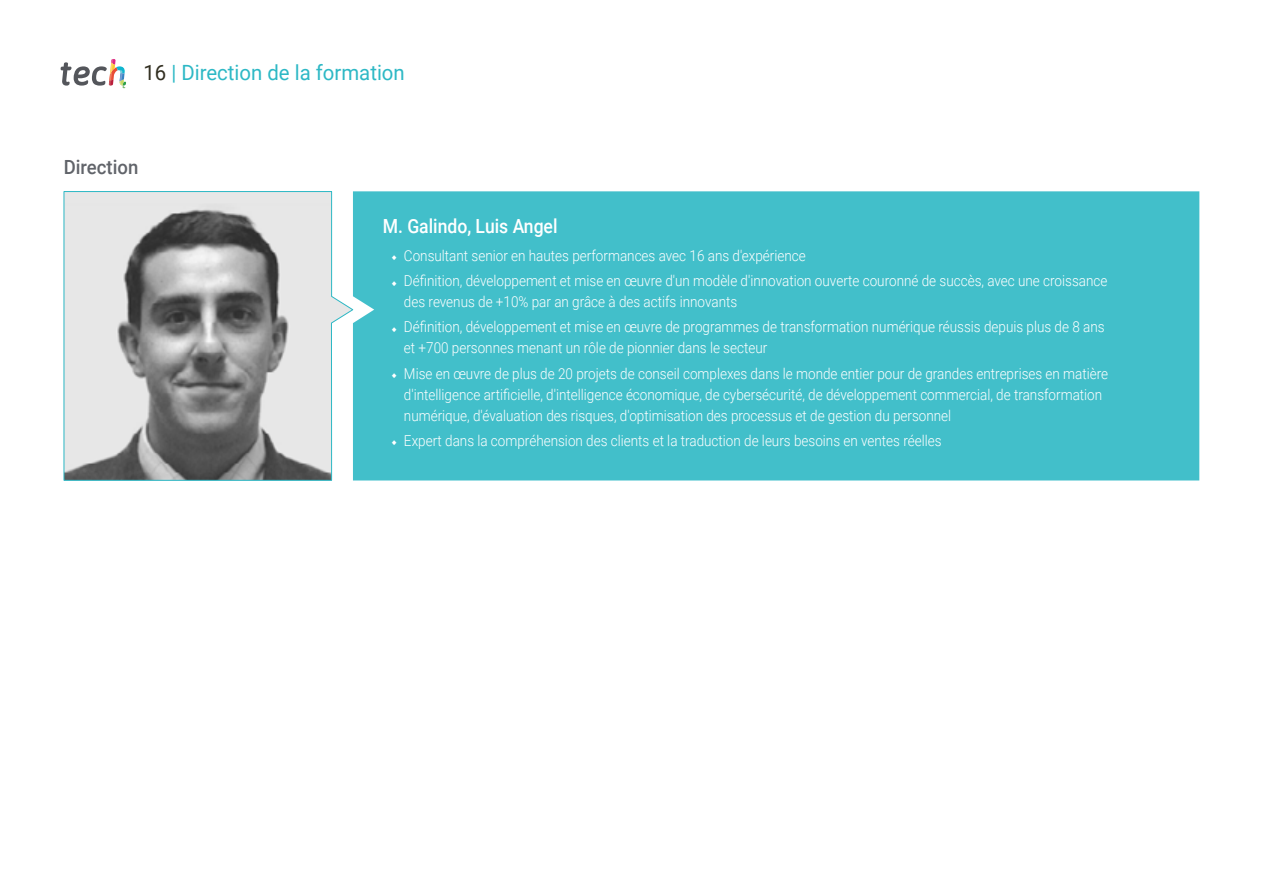
<style>
.page{position:relative;width:1263px;height:893px;background:#fff}
.page>*{position:absolute;margin:0;border:0;box-sizing:border-box;transform-origin:0 0}
.t1{font:21px "Roboto";color:#2db8c5}
.t2{font:500 19.5px "Roboto";color:#fff;scale:.9 1}
.t3{font:500 19.5px "Roboto";color:#61646a;scale:.95 1}
.t4{font:300 15px/25.2px "Roboto";color:#fff;scale:.9 1}
.s1{color:#312e20}
</style>
<div class="page">
<svg style="left:61px;top:59px;width:65px;height:29px"></svg>
<div style="left:353px;top:191px;width:846px;height:289px;background:#42bfca"></div>
<svg style="left:64px;top:191px;width:289px;height:290px;background:#b3b4b5"></svg>
<svg style="left:392px;top:255px;width:5px;height:5px"></svg>
<svg style="left:392px;top:281px;width:5px;height:5px"></svg>
<svg style="left:392px;top:327px;width:5px;height:5px"></svg>
<svg style="left:392px;top:373px;width:5px;height:5px"></svg>
<svg style="left:392px;top:440px;width:5px;height:5px"></svg>
<h1 class="t1" style="left:144px;top:57px;width:263px"><span class="s1">16</span> | Direction de la formation</h1>
<h2 class="t3" style="left:64px;top:154px;width:80px">Direction</h2>
<h2 class="t2" style="left:383px;top:212px;width:196px">M. Galindo, Luis Angel</h2>
<p class="t4" style="left:404px;top:242px;width:783px">Consultant senior en hautes performances avec 16 ans d'expérience<br>Définition, développement et mise en œuvre d'un modèle d'innovation ouverte couronné de succès, avec une croissance</p>
<p class="t4" style="left:404px;top:288px;width:780px">des revenus de +10% par an grâce à des actifs innovants<br>Définition, développement et mise en œuvre de programmes de transformation numérique réussis depuis plus de 8 ans</p>
<p class="t4" style="left:404px;top:335px;width:784px">et +700 personnes menant un rôle de pionnier dans le secteur<br>Mise en œuvre de plus de 20 projets de conseil complexes dans le monde entier pour de grandes entreprises en matière</p>
<p class="t4" style="left:404px;top:383px;width:777px;line-height:21px">d'intelligence artificielle, d'intelligence économique, de cybersécurité, de développement commercial, de transformation numérique, d'évaluation des risques, d'optimisation des processus et de gestion du personnel</p>
<p class="t4" style="left:404px;top:427px;width:599px">Expert dans la compréhension des clients et la traduction de leurs besoins en ventes réelles</p>
</div>
